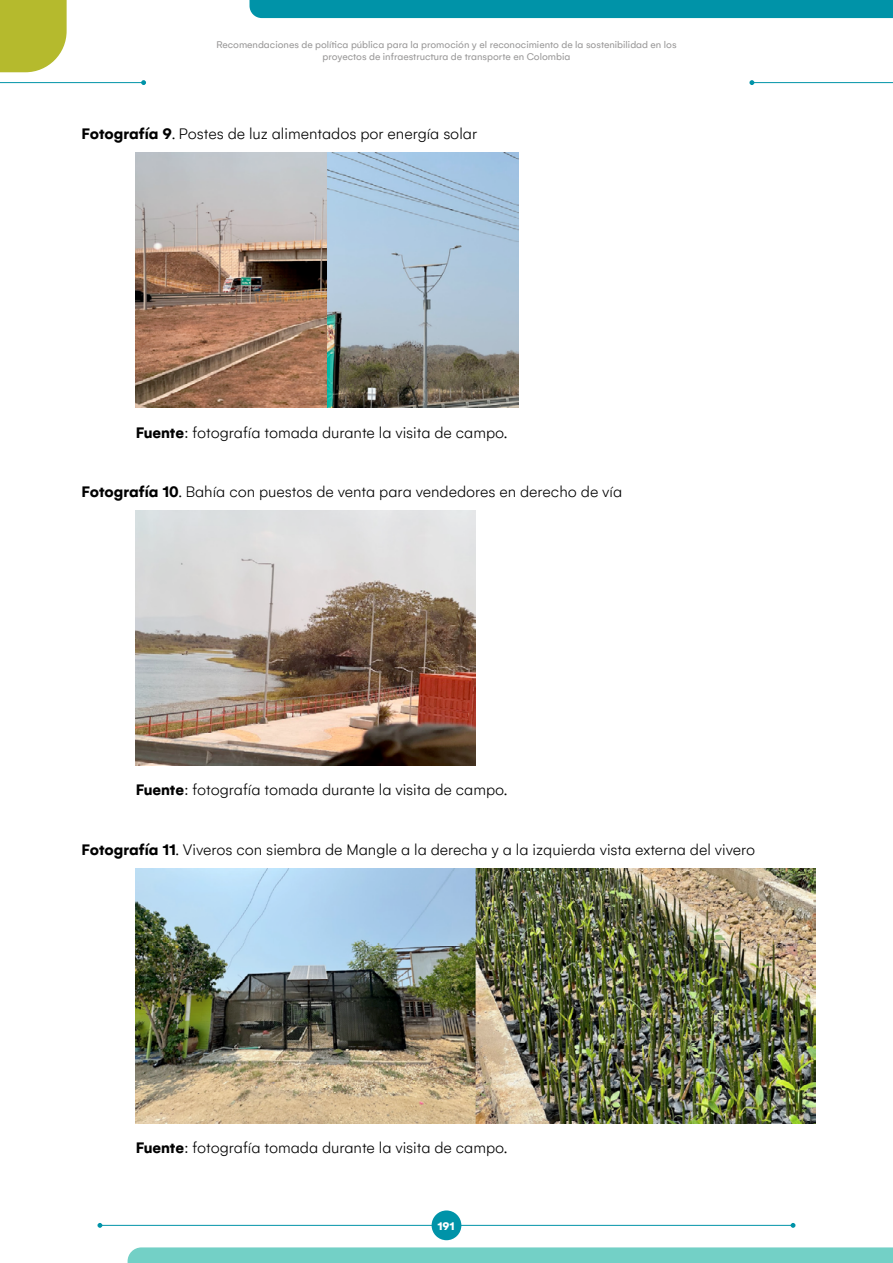
<style>
.page{position:relative;width:893px;height:1263px;background:#fff}
.page>*{position:absolute;margin:0;border:0;box-sizing:border-box;transform-origin:0 0}
.t1{font:300 16.5px "Gelion";color:#000}
.t2{font:900 12px "Gelion";color:#fff}
.t3{font:10.5px/12px "Gelion";color:#999898;text-align:center}
.s1{font-weight:700}
</style>
<div class="page">
<hr style="left:100px;top:1225px;width:693px;height:1px;background:#0093a8">
<svg style="left:97px;top:1223px;width:5px;height:5px"></svg>
<svg style="left:791px;top:1223px;width:4px;height:5px"></svg>
<div style="left:432px;top:1210px;width:29px;height:30px;background:#0093a8;border-radius:50%"></div>
<div style="left:128px;top:1247px;width:765px;height:16px;background:#73d0c6"></div>
<svg style="left:0;top:0;width:67px;height:72px;background:#babf3d"></svg>
<hr style="left:0;top:82px;width:144px;height:1px;background:#0093a8">
<svg style="left:141px;top:80px;width:5px;height:5px"></svg>
<hr style="left:752px;top:82px;width:141px;height:1px;background:#0093a8">
<svg style="left:749px;top:80px;width:5px;height:5px"></svg>
<div style="left:249px;top:0;width:644px;height:18px;background:#0093a8"></div>
<img style="left:136px;top:153px;width:382px;height:255px">
<img style="left:136px;top:510px;width:339px;height:255px">
<img style="left:136px;top:868px;width:680px;height:255px">
<p class="t3" style="left:216px;top:38px;width:462px">Recomendaciones de política pública para la promoción y el reconocimiento de la sostenibilidad en los proyectos de infraestructura de transporte en Colombia</p>
<p class="t1" style="left:82px;top:125px;width:397px"><span class="s1">Fotografía 9</span>. Postes de luz alimentados por energía solar</p>
<p class="t1" style="left:136px;top:423px;width:373px"><span class="s1">Fuente</span>: fotografía tomada durante la visita de campo.</p>
<p class="t1" style="left:82px;top:483px;width:542px"><span class="s1">Fotografía 10</span>. Bahía con puestos de venta para vendedores en derecho de vía</p>
<p class="t1" style="left:136px;top:781px;width:373px"><span class="s1">Fuente</span>: fotografía tomada durante la visita de campo.</p>
<p class="t1" style="left:82px;top:840px;width:675px"><span class="s1">Fotografía 11</span>. Viveros con siembra de Mangle a la derecha y a la izquierda vista externa del vivero</p>
<p class="t1" style="left:136px;top:1139px;width:373px"><span class="s1">Fuente</span>: fotografía tomada durante la visita de campo.</p>
<p class="t2" style="left:437px;top:1218px;width:19px">191</p>
</div>
